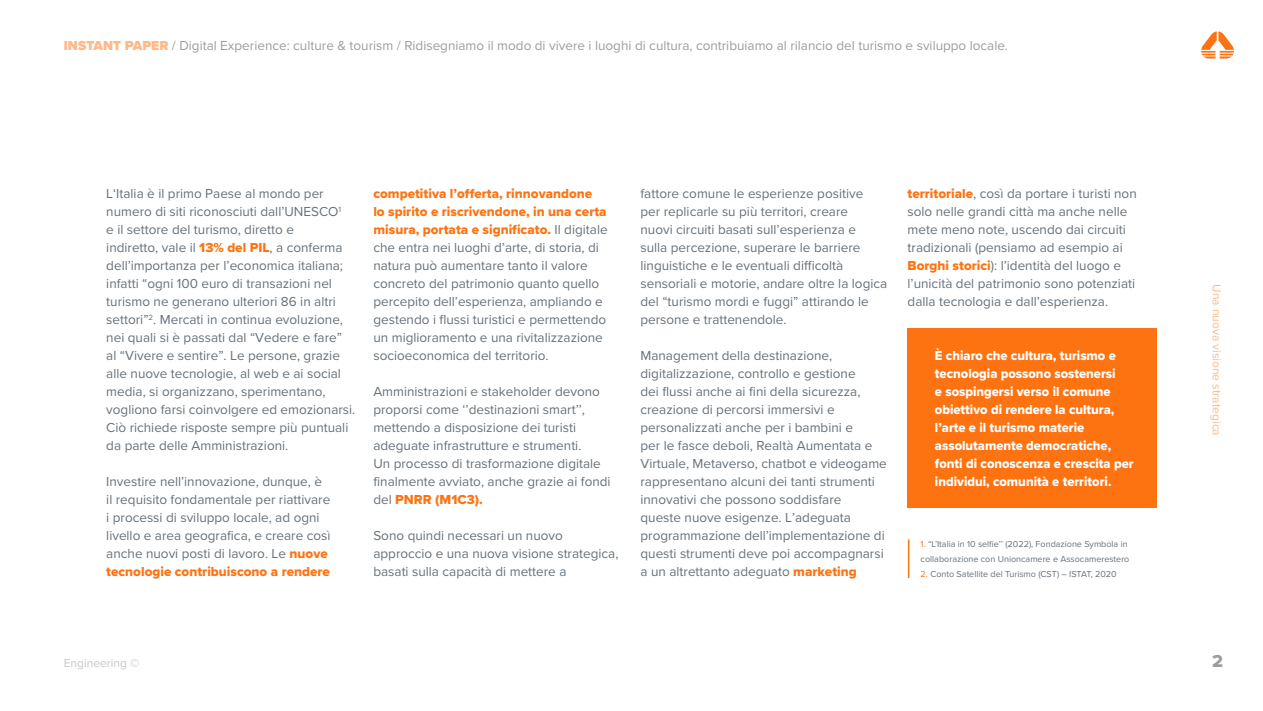
<style>
.page{position:relative;width:1263px;height:711px;background:#fff}
.page>*{position:absolute;margin:0;border:0;box-sizing:border-box;transform-origin:0 0}
.t1{font:18px "Proxima Nova Extrabld";color:#9d9d9c}
.t2{font:13.5px/18px "Proxima Nova";color:#66717a}
.t3{font:13.5px/18px "Proxima Nova Extrabld";color:#fff;scale:.96 1}
.t4{font:13.5px/18px "Proxima Nova Extrabld";color:#fe7311}
.t5{font:13.5px "Proxima Nova";color:#9d9d9c}
.t6{font:12px "Proxima Nova";color:#feb988}
.t7{font:12px "Proxima Nova";color:#c6c6c6}
.t8{font:9px/15.5px "Proxima Nova";color:#66717a}
.s1{font-weight:900;color:#feb988}
.s2{font-family:"Proxima Nova Extrabld";color:#fe7311}
.s3{font-family:"Proxima Nova";color:#66717a}
.s4{color:#fe7311}
</style>
<div class="page">
<svg style="left:1201px;top:31px;width:33px;height:28px"></svg>
<div style="left:907px;top:328px;width:250px;height:179px;background:#fe7311"></div>
<hr style="left:908px;top:539px;width:1px;height:38px;background:#fe7311">
<p class="t5" style="left:64px;top:36px;width:946px"><span class="s1">INSTANT PAPER</span> / Digital Experience: culture &amp; tourism / Ridisegniamo il modo di vivere i luoghi di cultura, contribuiamo al rilancio del turismo e sviluppo locale.</p>
<p class="t2" style="left:106px;top:184px;width:251px">L‘Italia è il primo Paese al mondo per numero di siti riconosciuti dall’UNESCO<sup>1<br></sup>e il settore del turismo, diretto e<br>indiretto, vale il <span class="s2">13% del PIL</span>, a conferma dell’importanza per l’economica italiana; infatti “ogni 100 euro di transazioni nel turismo ne generano ulteriori 86 in altri settori”<sup>2</sup>. Mercati in continua evoluzione, nei quali si è passati dal “Vedere e fare” al “Vivere e sentire”. Le persone, grazie alle nuove tecnologie, al web e ai social media, si organizzano, sperimentano, vogliono farsi coinvolgere ed emozionarsi.<br>Ciò richiede risposte sempre più puntuali da parte delle Amministrazioni.</p>
<p class="t2" style="left:106px;top:472px;width:226px">Investire nell’innovazione, dunque, è il requisito fondamentale per riattivare i processi di sviluppo locale, ad ogni livello e area geografica, e creare così anche nuovi posti di lavoro. Le <span class="s2">nuove</span></p>
<p class="t4" style="left:106px;top:562px;width:225px">tecnologie contribuiscono a rendere</p>
<p class="t4" style="left:373px;top:184px;width:236px">competitiva l’offerta, rinnovandone<br>lo spirito e riscrivendone, in una certa misura, portata e significato. <span class="s3">Il digitale</span></p>
<p class="t2" style="left:373px;top:238px;width:234px">che entra nei luoghi d’arte, di storia, di natura può aumentare tanto il valore concreto del patrimonio quanto quello percepito dell’esperienza, ampliando e gestendo i flussi turistici e permettendo un miglioramento e una rivitalizzazione socioeconomica del territorio.</p>
<p class="t2" style="left:373px;top:382px;width:239px">Amministrazioni e stakeholder devono proporsi come ‘’destinazioni smart’’, mettendo a disposizione dei turisti adeguate infrastrutture e strumenti.<br>Un processo di trasformazione digitale finalmente avviato, anche grazie ai fondi</p>
<p class="t4" style="left:373px;top:490px;width:111px"><span class="s3">del</span> PNRR (M1C3).</p>
<p class="t2" style="left:373px;top:526px;width:247px">Sono quindi necessari un nuovo approccio e una nuova visione strategica, basati sulla capacità di mettere a</p>
<p class="t2" style="left:640px;top:184px;width:248px">fattore comune le esperienze positive<br>per replicarle su più territori, creare<br>nuovi circuiti basati sull’esperienza e<br>sulla percezione, superare le barriere linguistiche e le eventuali difficoltà sensoriali e motorie, andare oltre la logica del “turismo mordi e fuggi” attirando le persone e trattenendole.</p>
<p class="t2" style="left:640px;top:346px;width:248px">Management della destinazione, digitalizzazione, controllo e gestione<br>dei flussi anche ai fini della sicurezza, creazione di percorsi immersivi e personalizzati anche per i bambini e<br>per le fasce deboli, Realtà Aumentata e Virtuale, Metaverso, chatbot e videogame rappresentano alcuni dei tanti strumenti innovativi che possono soddisfare<br>queste nuove esigenze. L’adeguata programmazione dell’implementazione di questi strumenti deve poi accompagnarsi a un altrettanto adeguato <span class="s2">marketing</span></p>
<p class="t2" style="left:907px;top:184px;width:231px"><span class="s2">territoriale</span>, così da portare i turisti non solo nelle grandi città ma anche nelle mete meno note, uscendo dai circuiti tradizionali (pensiamo ad esempio ai <span class="s2">Borghi storici</span>): l’identità del luogo e l’unicità del patrimonio sono potenziati dalla tecnologia e dall’esperienza.</p>
<p class="t3" style="left:935px;top:346px;width:208px">È chiaro che cultura, turismo e tecnologia possono sostenersi<br>e sospingersi verso il comune obiettivo di rendere la cultura, l’arte e il turismo materie assolutamente democratiche, fonti di conoscenza e crescita per individui, comunità e territori.</p>
<p class="t8" style="left:921px;top:535px;width:210px"><span class="s4">1.</span> “L’Italia in 10 selfie’’ (2022), Fondazione Symbola in collaborazione con Unioncamere e Assocamerestero</p>
<p class="t8" style="left:921px;top:565px;width:198px"><span class="s4">2.</span> Conto Satellite del Turismo (CST) – ISTAT, 2020</p>
<p class="t6" style="left:1226px;top:284px;width:153px;rotate:90deg">Una nuova visione strategica</p>
<p class="t7" style="left:64px;top:653px;width:77px">Engineering ©</p>
<h1 class="t1" style="left:1212px;top:647px;width:12px">2</h1>
</div>
